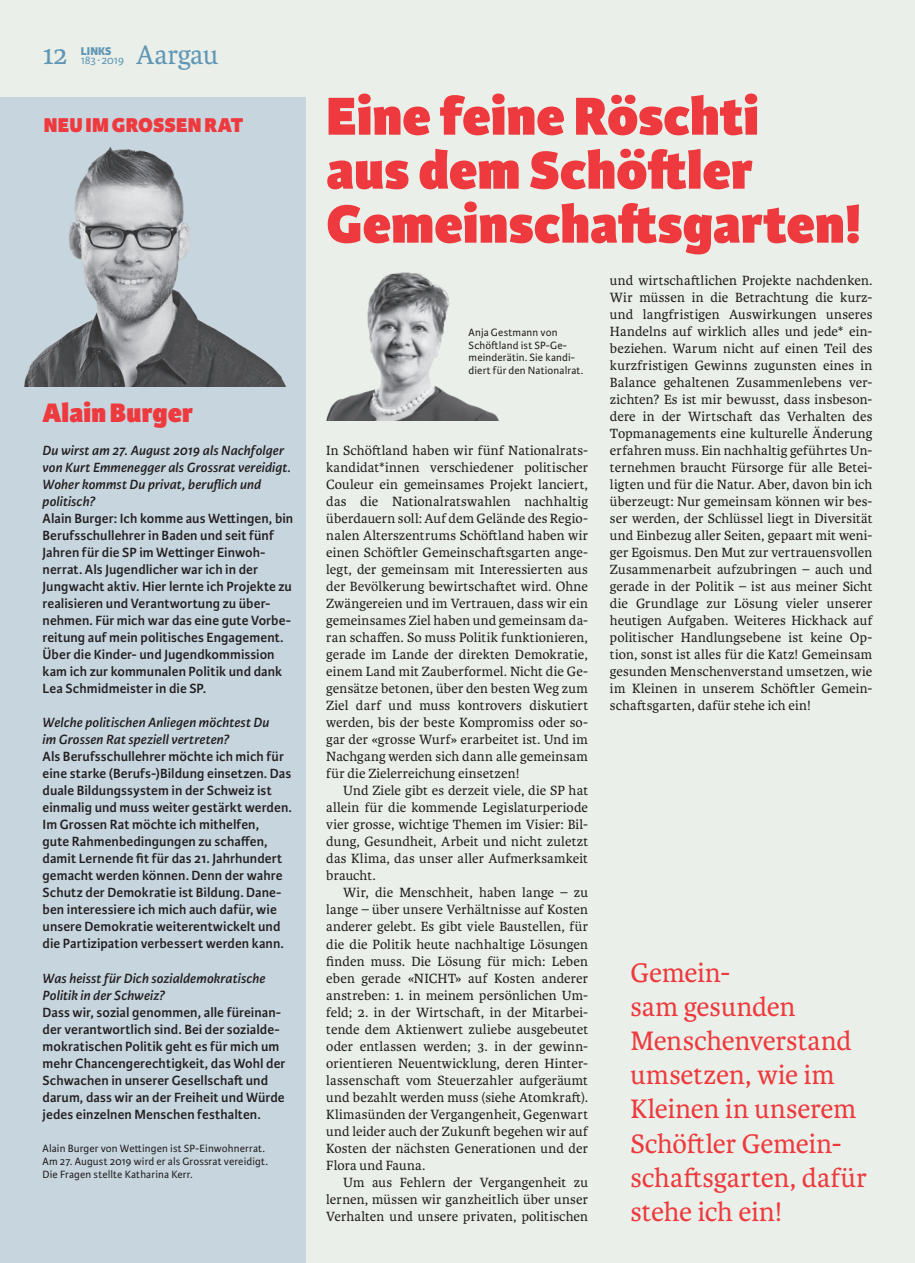
<style>
.page{position:relative;width:915px;height:1263px;background:#fff}
.page>*{position:absolute;margin:0;border:0;box-sizing:border-box;transform-origin:0 0}
.t1{font:800 57px/54px "Karmina Sans";color:#ee3a3e}
.t2{font:28.5px/34px "Karmina";letter-spacing:-.005em;color:#ee3a3e}
.t3{font:800 28.5px "Karmina Sans";letter-spacing:.01em;color:#ee3a3e}
.t4{font:28.5px "Karmina";letter-spacing:-.005em;color:#6197b5}
.t5{font:800 21.3px "Karmina Sans";letter-spacing:.01em;color:#ee3a3e}
.t6{font:14.25px/17px "Karmina";letter-spacing:.01em;color:#231f20;text-align:justify}
.t7{font:600 14.25px/17px "Karmina Sans";letter-spacing:.005em;color:#231f20}
.t8{font:italic 600 14.25px/17px "Karmina Sans";letter-spacing:.005em;color:#231f20}
.t9{font:12px "Karmina Sans";letter-spacing:-.02em;color:#6197b5}
.t10{font:800 12px "Karmina Sans";color:#6197b5}
.t11{font:11.25px/12.8px "Karmina Sans";letter-spacing:.01em;color:#231f20}
</style>
<div class="page">
<div style="left:0;top:0;width:914px;height:1263px;background:#eaf0e9"></div>
<div style="left:0;top:98px;width:305px;height:1165px;background:#c6d5de"></div>
<img style="left:326px;top:272px;width:174px;height:149px">
<img style="left:24px;top:147px;width:263px;height:240px">
<p class="t9" style="left:81px;top:53px;width:45px">183 ∙ 2019</p>
<h2 class="t4" style="left:136px;top:39px;width:84px">Aargau</h2>
<h2 class="t4" style="left:43px;top:39px;width:27px">12</h2>
<p class="t10" style="left:81px;top:44px;width:32px">LINKS</p>
<h3 class="t5" style="left:44px;top:112px;width:201px">NEU IM GROSSEN RAT</h3>
<h2 class="t3" style="left:43px;top:396px;width:152px">Alain Burger</h2>
<p class="t8" style="left:43px;top:442px;width:250px">Du wirst am 27. August 2019 als Nachfolger von Kurt Emmenegger als Grossrat vereidigt.<br>Woher kommst Du privat, beruflich und politisch?</p>
<p class="t7" style="left:43px;top:510px;width:252px">Alain Burger: Ich komme aus Wettingen, bin Berufsschullehrer in Baden und seit fünf Jahren für die SP im Wettinger Einwoh&shy;nerrat. Als Jugendlicher war ich in der Jungwacht aktiv. Hier lernte ich Projekte zu realisieren und Verantwortung zu über&shy;nehmen. Für mich war das eine gute Vorbe&shy;reitung auf mein politisches Engagement.<br>Über die Kinder- und Jugendkommission kam ich zur kommunalen Politik und dank Lea Schmidmeister in die SP.</p>
<p class="t8" style="left:43px;top:714px;width:228px">Welche politischen Anliegen möchtest Du im Grossen Rat speziell vertreten?</p>
<p class="t7" style="left:43px;top:748px;width:250px">Als Berufsschullehrer möchte ich mich für eine starke (Berufs-)Bildung einsetzen. Das duale Bildungssystem in der Schweiz ist einmalig und muss weiter gestärkt werden.<br>Im Grossen Rat möchte ich mithelfen,<br>gute Rahmenbedingungen zu schaffen, damit Lernende fit für das 21. Jahrhundert gemacht werden können. Denn der wahre Schutz der Demokratie ist Bildung. Dane&shy;ben interessiere ich mich auch dafür, wie unsere Demokratie weiterentwickelt und die Partizipation verbessert werden kann.</p>
<p class="t8" style="left:43px;top:970px;width:224px">Was heisst für Dich sozialdemokratische<br>Politik in der Schweiz?</p>
<p class="t7" style="left:43px;top:1004px;width:244px">Dass wir, sozial genommen, alle füreinan&shy;der verantwortlich sind. Bei der sozialde&shy;mokratischen Politik geht es für mich um mehr Chancengerechtigkeit, das Wohl der Schwachen in unserer Gesellschaft und darum, dass wir an der Freiheit und Würde jedes einzelnen Menschen festhalten.</p>
<p class="t11" style="left:43px;top:1142px;width:227px">Alain Burger von Wettingen ist SP-Einwohnerrat.<br>Am 27. August 2019 wird er als Grossrat vereidigt.<br>Die Fragen stellte Katharina Kerr.</p>
<h1 class="t1" style="left:326px;top:91px;width:536px">Eine feine Röschti<br>aus dem Schöftler<br>Gemeinschaftsgarten!</h1>
<p class="t6" style="left:609px;top:272px;width:264px">und wirtschaftlichen Projekte nachdenken.<br>Wir müssen in die Betrachtung die kurz&shy;und langfristigen Auswirkungen unseres Handelns auf wirklich alles und jede* ein&shy;beziehen. Warum nicht auf einen Teil des kurzfristigen Gewinns zugunsten eines in Balance gehaltenen Zusammenlebens ver&shy;zichten? Es ist mir bewusst, dass insbeson&shy;dere in der Wirtschaft das Verhalten des Topmanagements eine kulturelle Änderung erfahren muss. Ein nachhaltig geführtes Un&shy;ternehmen braucht Fürsorge für alle Betei&shy;ligten und für die Natur. Aber, davon bin ich überzeugt: Nur gemeinsam können wir bes&shy;ser werden, der Schlüssel liegt in Diversität und Einbezug aller Seiten, gepaart mit weni&shy;ger Egoismus. Den Mut zur vertrauensvollen Zusammenarbeit aufzubringen – auch und gerade in der Politik – ist aus meiner Sicht die Grundlage zur Lösung vieler unserer heutigen Aufgaben. Weiteres Hickhack auf politischer Handlungsebene ist keine Op&shy;tion, sonst ist alles für die Katz! Gemeinsam gesunden Menschenverstand umsetzen, wie im Kleinen in unserem Schöftler Gemein&shy;schaftsgarten, dafür stehe ich ein!</p>
<p class="t11" style="left:468px;top:326px;width:116px">Anja Gestmann von<br>Schöftland ist SP-Ge&shy;meinderätin. Sie kandi&shy;diert für den Nationalrat.</p>
<p class="t6" style="left:326px;top:442px;width:263px">In Schöftland haben wir fünf Nationalrats&shy;kandidat*innen verschiedener politischer Couleur ein gemeinsames Projekt lanciert, das die Nationalratswahlen nachhaltig überdauern soll: Auf dem Gelände des Regio&shy;nalen Alterszentrums Schöftland haben wir einen Schöftler Gemeinschaftsgarten ange&shy;legt, der gemeinsam mit Interessierten aus der Bevölkerung bewirtschaftet wird. Ohne Zwängereien und im Vertrauen, dass wir ein gemeinsames Ziel haben und gemeinsam da&shy;ran schaffen. So muss Politik funktionieren, gerade im Lande der direkten Demokratie, einem Land mit Zauberformel. Nicht die Ge&shy;gensätze betonen, über den besten Weg zum Ziel darf und muss kontrovers diskutiert werden, bis der beste Kompromiss oder so&shy;gar der «grosse Wurf» erarbeitet ist. Und im Nachgang werden sich dann alle gemeinsam für die Zielerreichung einsetzen!</p>
<p class="t6" style="left:326px;top:782px;width:263px;text-indent:17px">Und Ziele gibt es derzeit viele, die SP hat allein für die kommende Legislaturperiode vier grosse, wichtige Themen im Visier: Bil&shy;dung, Gesundheit, Arbeit und nicht zuletzt das Klima, das unser aller Aufmerksamkeit braucht.</p>
<p class="t6" style="left:326px;top:884px;width:263px;text-indent:17px">Wir, die Menschheit, haben lange – zu lange – über unsere Verhältnisse auf Kosten anderer gelebt. Es gibt viele Baustellen, für die die Politik heute nachhaltige Lösungen finden muss. Die Lösung für mich: Leben eben gerade «NICHT» auf Kosten anderer anstreben: 1. in meinem persönlichen Um&shy;feld; 2. in der Wirtschaft, in der Mitarbei&shy;tende dem Aktienwert zuliebe ausgebeutet oder entlassen werden; 3. in der gewinn&shy;orientieren Neuentwicklung, deren Hinter&shy;lassenschaft vom Steuerzahler aufgeräumt und bezahlt werden muss (siehe Atomkraft).<br>Klimasünden der Vergangenheit, Gegenwart und leider auch der Zukunft begehen wir auf Kosten der nächsten Generationen und der Flora und Fauna.</p>
<p class="t6" style="left:326px;top:1174px;width:263px;text-indent:17px">Um aus Fehlern der Vergangenheit zu lernen, müssen wir ganzheitlich über unser Verhalten und unsere privaten, politischen</p>
<h2 class="t2" style="left:630px;top:956px;width:238px">Gemein-<br>sam gesunden<br>Menschenverstand umsetzen, wie im<br>Kleinen in unserem<br>Schöftler Gemein&shy;schaftsgarten, dafür stehe ich ein!</h2>
</div>
